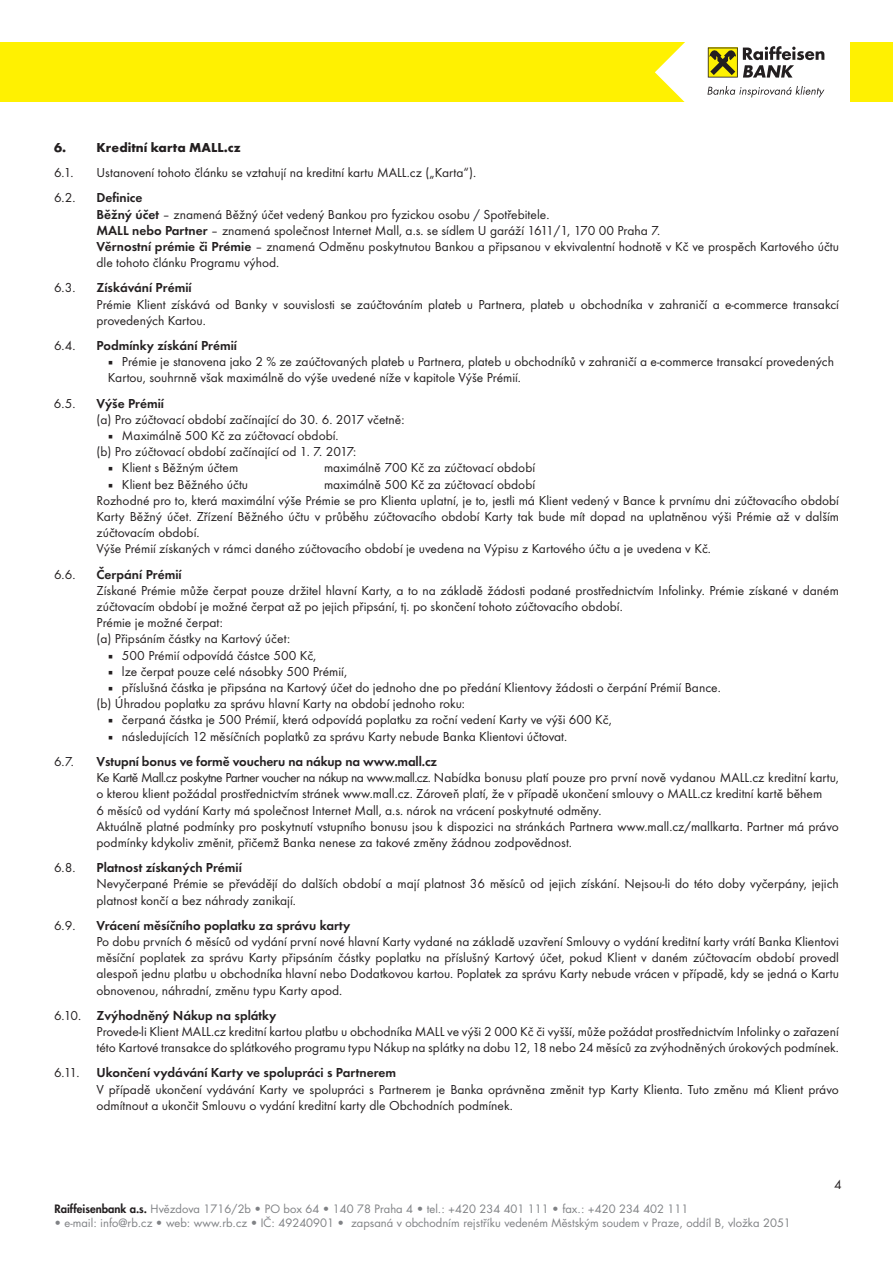
<style>
.page{position:relative;width:893px;height:1263px;background:#fff}
.page>*{position:absolute;margin:0;border:0;box-sizing:border-box;transform-origin:0 0}
.t1{font:13.5px/16.2px "Futura TOT";color:#231f20}
.t2{font:600 13.5px "Futura TOT";color:#231f20}
.t3{font:700 13.5px "Futura TOT";color:#231f20}
.t4{font:11.25px "Futura CE";color:#808285}
.s1{font-weight:600}
.s2{font-weight:800;color:#231f20}
</style>
<div class="page">
<div style="left:0;top:43px;width:709px;height:59px;background:#fff101"></div>
<div style="left:850px;top:43px;width:43px;height:59px;background:#fff101"></div>
<svg style="left:655px;top:42px;width:169px;height:60px"></svg>
<p class="t3" style="left:54px;top:139px;width:188px">6. Kreditní karta MALL.cz</p>
<p class="t1" style="left:54px;top:165px;width:21px">6.1.</p>
<p class="t1" style="left:97px;top:165px;width:381px">Ustanovení tohoto článku se vztahují na kreditní kartu MALL.cz („Karta“).</p>
<p class="t1" style="left:54px;top:190px;width:23px">6.2.</p>
<p class="t1" style="left:97px;top:190px;width:744px"><span class="s1">Definice<br>Běžný účet</span> – znamená Běžný účet vedený Bankou pro fyzickou osobu / Spotřebitele.<br><span class="s1">MALL nebo Partner</span> – znamená společnost Internet Mall, a.s. se sídlem U garáží 1611/1, 170 00 Praha 7.<br><span class="s1">Věrnostní prémie či Prémie</span> – znamená Odměnu poskytnutou Bankou a připsanou v ekvivalentní hodnotě v Kč ve prospěch Kartového účtu dle tohoto článku Programu výhod.</p>
<p class="t1" style="left:54px;top:280px;width:23px">6.3.</p>
<p class="t2" style="left:97px;top:280px;width:97px">Získávání Prémií</p>
<p class="t1" style="left:97px;top:296px;width:744px">Prémie Klient získává od Banky v souvislosti se zaúčtováním plateb u Partnera, plateb u obchodníka v zahraničí a e-commerce transakcí provedených Kartou.</p>
<p class="t1" style="left:54px;top:337px;width:23px">6.4.</p>
<p class="t2" style="left:97px;top:337px;width:142px">Podmínky získání Prémií</p>
<p class="t1" style="left:108px;top:354px;width:728px">○ Prémie je stanovena jako 2 % ze zaúčtovaných plateb u Partnera, plateb u obchodníků v zahraničí a e-commerce transakcí provedených<br>Kartou, souhrnně však maximálně do výše uvedené níže v kapitole Výše Prémií.</p>
<p class="t1" style="left:54px;top:395px;width:23px">6.5.</p>
<p class="t2" style="left:97px;top:395px;width:69px">Výše Prémií</p>
<p class="t1" style="left:97px;top:411px;width:309px">(a) Pro zúčtovací období začínající do 30. 6. 2017 včetně:</p>
<p class="t1" style="left:97px;top:427px;width:261px;text-align:center">○ Maximálně 500 Kč za zúčtovací období.<br>(b) Pro zúčtovací období začínající od 1. 7. 2017:</p>
<p class="t1" style="left:108px;top:460px;width:132px">○ Klient s Běžným účtem</p>
<p class="t1" style="left:324px;top:460px;width:213px">maximálně 700 Kč za zúčtovací období</p>
<p class="t1" style="left:108px;top:476px;width:142px">○ Klient bez Běžného účtu</p>
<p class="t1" style="left:97px;top:476px;width:744px;text-indent:227px">maximálně 500 Kč za zúčtovací období<br>Rozhodné pro to, která maximální výše Prémie se pro Klienta uplatní, je to, jestli má Klient vedený v Bance k prvnímu dni zúčtovacího období Karty Běžný účet. Zřízení Běžného účtu v průběhu zúčtovacího období Karty tak bude mít dopad na uplatněnou výši Prémie až v dalším zúčtovacím období.<br>Výše Prémií získaných v rámci daného zúčtovacího období je uvedena na Výpisu z Kartového účtu a je uvedena v Kč.</p>
<p class="t1" style="left:54px;top:566px;width:23px">6.6.</p>
<p class="t2" style="left:97px;top:566px;width:87px">Čerpání Prémií</p>
<p class="t1" style="left:97px;top:582px;width:744px">Získané Prémie může čerpat pouze držitel hlavní Karty, a to na základě žádosti podané prostřednictvím Infolinky. Prémie získané v daném zúčtovacím období je možné čerpat až po jejich připsání, tj. po skončení tohoto zúčtovacího období.<br>Prémie je možné čerpat:<br>(a) Připsáním částky na Kartový účet:</p>
<p class="t1" style="left:108px;top:647px;width:210px">○ 500 Prémií odpovídá částce 500 Kč,</p>
<p class="t1" style="left:108px;top:663px;width:241px">○ lze čerpat pouze celé násobky 500 Prémií,</p>
<p class="t1" style="left:97px;top:679px;width:626px;text-indent:11px">○ příslušná částka je připsána na Kartový účet do jednoho dne po předání Klientovy žádosti o čerpání Prémií Bance. (b) Úhradou poplatku za správu hlavní Karty na období jednoho roku:</p>
<p class="t1" style="left:108px;top:712px;width:505px">○ čerpaná částka je 500 Prémií, která odpovídá poplatku za roční vedení Karty ve výši 600 Kč,</p>
<p class="t1" style="left:108px;top:728px;width:461px">○ následujících 12 měsíčních poplatků za správu Karty nebude Banka Klientovi účtovat.</p>
<p class="t1" style="left:54px;top:753px;width:21px">6.7.</p>
<p class="t2" style="left:97px;top:753px;width:342px">Vstupní bonus ve formě voucheru na nákup na www.mall.cz</p>
<p class="t1" style="left:97px;top:769px;width:744px">Ke Kartě Mall.cz poskytne Partner voucher na nákup na www.mall.cz. Nabídka bonusu platí pouze pro první nově vydanou MALL.cz kreditní kartu, o kterou klient požádal prostřednictvím stránek www.mall.cz. Zároveň platí, že v případě ukončení smlouvy o MALL.cz kreditní kartě během<br>6 měsíců od vydání Karty má společnost Internet Mall, a.s. nárok na vrácení poskytnuté odměny.<br>Aktuálně platné podmínky pro poskytnutí vstupního bonusu jsou k dispozici na stránkách Partnera www.mall.cz/mallkarta. Partner má právo podmínky kdykoliv změnit, přičemž Banka nenese za takové změny žádnou zodpovědnost.</p>
<p class="t1" style="left:54px;top:859px;width:23px">6.8.</p>
<p class="t2" style="left:97px;top:859px;width:147px">Platnost získaných Prémií</p>
<p class="t1" style="left:97px;top:876px;width:744px">Nevyčerpané Prémie se převádějí do dalších období a mají platnost 36 měsíců od jejich získání. Nejsou-li do této doby vyčerpány, jejich platnost končí a bez náhrady zanikají.</p>
<p class="t1" style="left:54px;top:917px;width:23px">6.9.</p>
<p class="t2" style="left:97px;top:917px;width:255px">Vrácení měsíčního poplatku za správu karty</p>
<p class="t1" style="left:97px;top:933px;width:744px;text-align:justify">Po dobu prvních 6 měsíců od vydání první nové hlavní Karty vydané na základě uzavření Smlouvy o vydání kreditní karty vrátí Banka Klientovi měsíční poplatek za správu Karty připsáním částky poplatku na příslušný Kartový účet, pokud Klient v daném zúčtovacím období provedl alespoň jednu platbu u obchodníka hlavní nebo Dodatkovou kartou. Poplatek za správu Karty nebude vrácen v případě, kdy se jedná o Kartu obnovenou, náhradní, změnu typu Karty apod.</p>
<p class="t1" style="left:97px;top:1007px;width:744px;text-indent:-43px">6.10. <span class="s1">Zvýhodněný Nákup na splátky<br></span>Provede-li Klient MALL.cz kreditní kartou platbu u obchodníka MALL ve výši 2 000 Kč či vyšší, může požádat prostřednictvím Infolinky o zařazení této Kartové transakce do splátkového programu typu Nákup na splátky na dobu 12, 18 nebo 24 měsíců za zvýhodněných úrokových podmínek.</p>
<p class="t1" style="left:54px;top:1065px;width:27px">6.11.</p>
<p class="t2" style="left:97px;top:1065px;width:301px">Ukončení vydávání Karty ve spolupráci s Partnerem</p>
<p class="t1" style="left:97px;top:1081px;width:744px">V případě ukončení vydávání Karty ve spolupráci s Partnerem je Banka oprávněna změnit typ Karty Klienta. Tuto změnu má Klient právo odmítnout a ukončit Smlouvu o vydání kreditní karty dle Obchodních podmínek.</p>
<p class="t4" style="left:54px;top:1202px;width:635px"><span class="s2">Raiffeisenbank a.s.</span> Hvězdova 1716/2b • PO box 64 • 140 78 Praha 4 • tel.: +420 234 401 111 • fax.: +420 234 402 111</p>
<p class="t4" style="left:54px;top:1216px;width:738px">• e-mail: info@rb.cz • web: www.rb.cz • IČ: 49240901 • zapsaná v obchodním rejstříku vedeném Městským soudem v Praze, oddíl B, vložka 2051</p>
<p class="t1" style="left:834px;top:1176px;width:9px">4</p>
</div>
